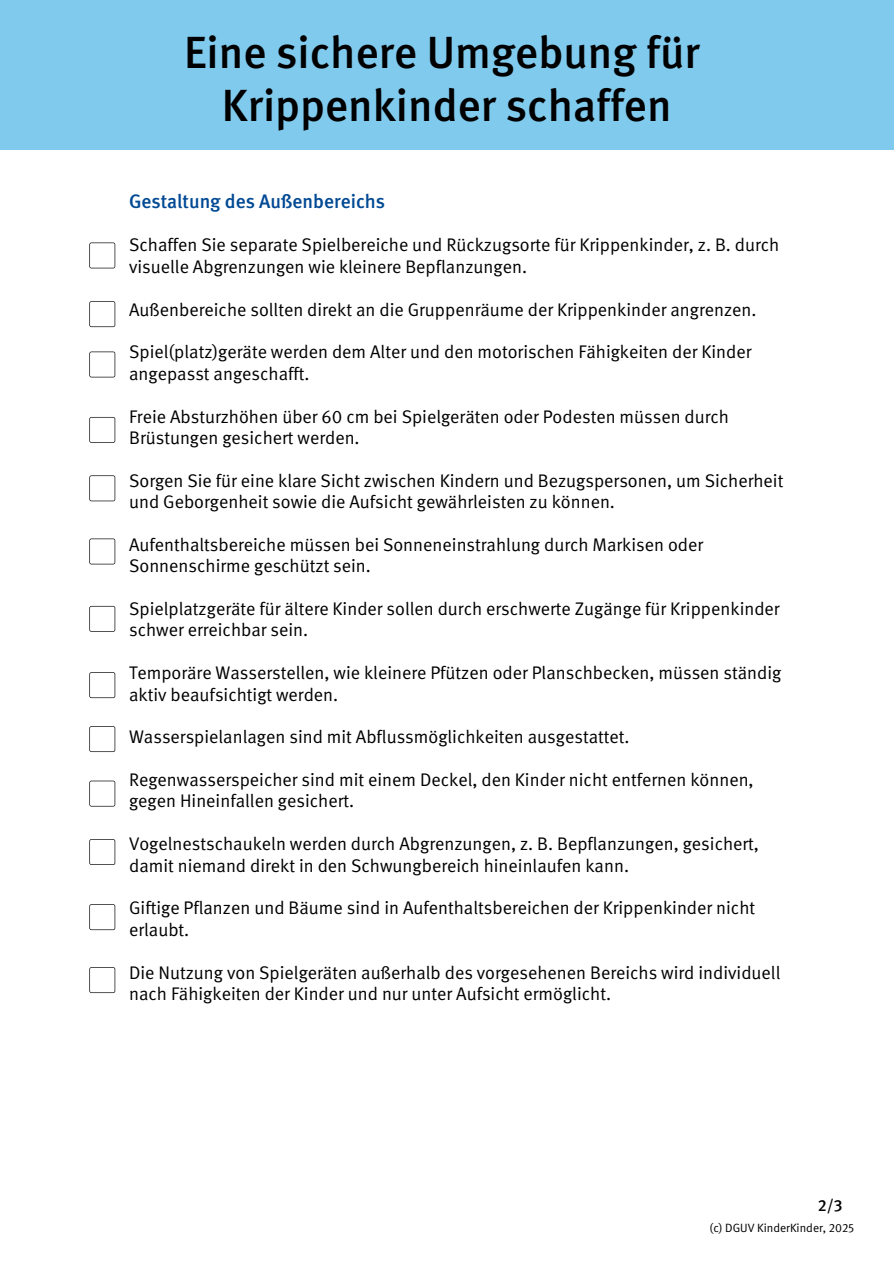
<style>
.page{position:relative;width:894px;height:1264px;background:#fff}
.page>*{position:absolute;margin:0;border:0;box-sizing:border-box;transform-origin:0 0}
.t1{font:500 45px/52.8px "DGUV Meta";color:#000;text-align:center}
.t2{font:500 19.5px "DGUV Meta";color:#004994}
.t3{font:18.3px/21.3px "DGUV Meta";color:#000}
.t4{font:500 16.2px "DGUV Meta";color:#000}
.t5{font:12px "DGUV Meta";color:#000}
</style>
<div class="page">
<div style="left:0;top:0;width:893px;height:149px;background:#80caed"></div>
<svg style="left:89px;top:672px;width:26px;height:26px"></svg>
<svg style="left:89px;top:242px;width:26px;height:26px"></svg>
<svg style="left:89px;top:301px;width:26px;height:26px"></svg>
<svg style="left:89px;top:351px;width:26px;height:26px"></svg>
<svg style="left:89px;top:417px;width:26px;height:26px"></svg>
<svg style="left:89px;top:475px;width:26px;height:26px"></svg>
<svg style="left:89px;top:538px;width:26px;height:26px"></svg>
<svg style="left:89px;top:606px;width:26px;height:26px"></svg>
<svg style="left:89px;top:726px;width:26px;height:26px"></svg>
<svg style="left:89px;top:780px;width:26px;height:26px"></svg>
<svg style="left:89px;top:839px;width:26px;height:26px"></svg>
<svg style="left:89px;top:904px;width:26px;height:26px"></svg>
<svg style="left:89px;top:967px;width:26px;height:26px"></svg>
<h1 class="t1" style="left:184px;top:31px;width:517px">Eine sichere Umgebung für<br>Krippenkinder schaffen</h1>
<p class="t2" style="left:129px;top:193px;width:257px">Gestaltung des Außenbereichs</p>
<p class="t3" style="left:129px;top:236px;width:651px">Schaffen Sie separate Spielbereiche und Rückzugsorte für Krippenkinder, z. B. durch visuelle Abgrenzungen wie kleinere Bepflanzungen.</p>
<p class="t3" style="left:129px;top:300px;width:628px">Außenbereiche sollten direkt an die Gruppenräume der Krippenkinder angrenzen.</p>
<p class="t3" style="left:129px;top:343px;width:623px">Spiel(platz)geräte werden dem Alter und den motorischen Fähigkeiten der Kinder angepasst angeschafft.</p>
<p class="t3" style="left:129px;top:407px;width:601px">Freie Absturzhöhen über 60 cm bei Spielgeräten oder Podesten müssen durch<br>Brüstungen gesichert werden.</p>
<p class="t3" style="left:129px;top:471px;width:655px">Sorgen Sie für eine klare Sicht zwischen Kindern und Bezugspersonen, um Sicherheit und Geborgenheit sowie die Aufsicht gewährleisten zu können.</p>
<p class="t3" style="left:129px;top:535px;width:575px">Aufenthaltsbereiche müssen bei Sonneneinstrahlung durch Markisen oder<br>Sonnenschirme geschützt sein.</p>
<p class="t3" style="left:129px;top:599px;width:652px">Spielplatzgeräte für ältere Kinder sollen durch erschwerte Zugänge für Krippenkinder schwer erreichbar sein.</p>
<p class="t3" style="left:129px;top:664px;width:653px">Temporäre Wasserstellen, wie kleinere Pfützen oder Planschbecken, müssen ständig aktiv beaufsichtigt werden.</p>
<p class="t3" style="left:129px;top:728px;width:501px">Wasserspielanlagen sind mit Abflussmöglichkeiten ausgestattet.</p>
<p class="t3" style="left:129px;top:770px;width:626px">Regenwasserspeicher sind mit einem Deckel, den Kinder nicht entfernen können, gegen Hineinfallen gesichert.</p>
<p class="t3" style="left:129px;top:835px;width:631px">Vogelnestschaukeln werden durch Abgrenzungen, z. B. Bepflanzungen, gesichert, damit niemand direkt in den Schwungbereich hineinlaufen kann.</p>
<h2 class="t3" style="left:129px;top:899px;width:627px">Giftige Pflanzen und Bäume sind in Aufenthaltsbereichen der Krippenkinder nicht erlaubt.</h2>
<h3 class="t3" style="left:129px;top:963px;width:652px">Die Nutzung von Spielgeräten außerhalb des vorgesehenen Bereichs wird individuell nach Fähigkeiten der Kinder und nur unter Aufsicht ermöglicht.</h3>
<h3 class="t4" style="left:817px;top:1198px;width:26px">2/3</h3>
<p class="t5" style="left:709px;top:1222px;width:146px">(c) DGUV KinderKinder, 2025</p>
</div>
